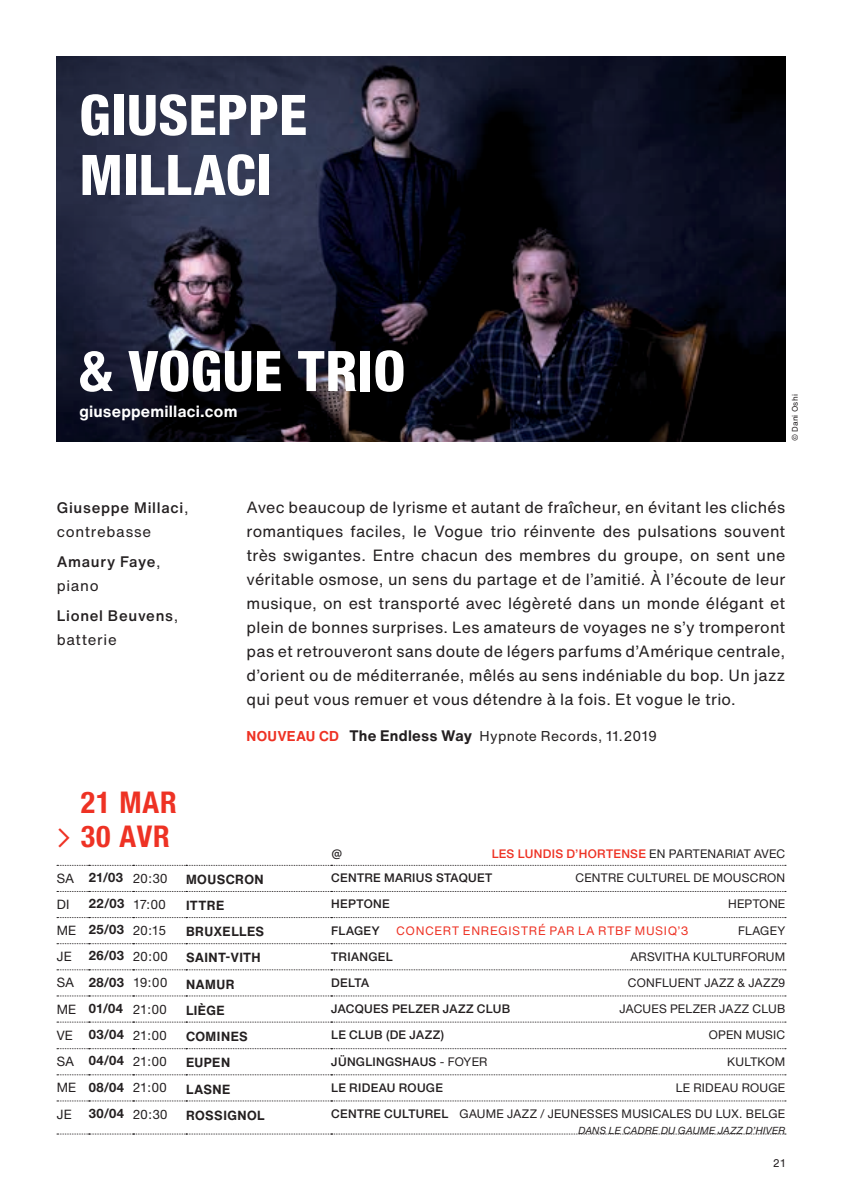
<style>
.page{position:relative;width:842px;height:1191px;background:#fff}
.page>*{position:absolute;margin:0;border:0;box-sizing:border-box;transform-origin:0 0}
.t1{font:800 condensed 56px/60px "Helvetica Neue";letter-spacing:.005em;color:#fff}
.t2{font:700 condensed 30px/34px "Helvetica Neue";color:#ee3224}
.t3{font:16px/24px "Helvetica Now Text";letter-spacing:.015em;color:#231f20;text-align:justify}
.t4{font:700 16px "Helvetica Now Text";color:#fff}
.t5{font:500 15px/24px "Helvetica Now Text";letter-spacing:.045em;color:#231f20}
.t6{font:14px "Helvetica Now Text";letter-spacing:.02em;color:#231f20}
.t7{font:700 14px "Helvetica Now Text";color:#ee3224}
.t8{font:13px "Helvetica Neue";letter-spacing:.02em;color:#231f20}
.t9{font:700 13px "Helvetica Now Text";letter-spacing:.035em;color:#231f20}
.t10{font:700 13px "Helvetica Neue LT Std";letter-spacing:.04em;color:#231f20}
.t11{font:12px "Helvetica Neue";letter-spacing:.02em;color:#231f20}
.t12{font:500 12px "Helvetica Neue LT Std";letter-spacing:.025em;color:#231f20}
.t13{font:500 12px "Helvetica Neue LT Std";letter-spacing:.025em;color:#ee3224}
.t14{font:12px "Helvetica Now Text";letter-spacing:.045em;color:#ee3224}
.t15{font:12px "Akkurat";color:#231f20}
.t16{font:11px "Helvetica Now Text";color:#231f20}
.t17{font:italic 10px "Helvetica Neue LT Std";letter-spacing:.02em;color:#231f20}
.t18{font:8px "Helvetica Now Text";letter-spacing:.03em;color:#231f20}
.s1{font-weight:700}
.s2{font-weight:400}
.s3{font-family:"Akkurat";font-weight:400;font-stretch:normal}
.s4{font-weight:700;color:#ee3224}
.s5{font-weight:700;font-size:15px}
.s6{font-family:"Helvetica Neue";font-weight:400;color:#231f20}
.s7{font-family:"Helvetica Neue LT Std";font-weight:700}
.s8{font-family:"Helvetica Neue";font-weight:400}
.s9{font-family:"Helvetica Neue LT Std";font-weight:500}
</style>
<div class="page">
<img style="left:57px;top:57px;width:728px;height:384px">
<svg style="left:57px;top:865px;width:729px;height:1px"></svg>
<svg style="left:57px;top:891px;width:729px;height:1px"></svg>
<svg style="left:57px;top:917px;width:729px;height:1px"></svg>
<svg style="left:57px;top:943px;width:729px;height:1px"></svg>
<svg style="left:57px;top:969px;width:729px;height:1px"></svg>
<svg style="left:57px;top:995px;width:729px;height:1px"></svg>
<svg style="left:57px;top:1021px;width:729px;height:1px"></svg>
<svg style="left:57px;top:1048px;width:729px;height:1px"></svg>
<svg style="left:57px;top:1074px;width:729px;height:1px"></svg>
<svg style="left:57px;top:1100px;width:729px;height:1px"></svg>
<svg style="left:57px;top:1133px;width:729px;height:1px"></svg>
<h1 class="t1" style="left:79px;top:84px;width:229px">GIUSEPPE<br>MILLACI</h1>
<h1 class="t1" style="left:79px;top:340px;width:328px"><span class="s1">&amp;</span> VOGUE TRIO</h1>
<p class="t4" style="left:79px;top:399px;width:160px">GIUSEPPEMILLACI.COM</p>
<p class="t18" style="left:789px;top:441px;width:48px;rotate:-90deg">© Dani Oshi</p>
<p class="t5" style="left:57px;top:495px;width:133px">Giuseppe Millaci<span class="s2">, contrebasse</span></p>
<p class="t5" style="left:57px;top:549px;width:105px">Amaury Faye<span class="s2">, piano</span></p>
<p class="t5" style="left:57px;top:603px;width:123px">Lionel Beuvens<span class="s2">, batterie</span></p>
<h2 class="t2" style="left:57px;top:785px;width:104px;text-indent:24px">21 MAR <span class="s3">&gt;</span> 30 AVR</h2>
<p class="t3" style="left:247px;top:495px;width:540px">Avec beaucoup de lyrisme et autant de fraîcheur, en évitant les clichés romantiques faciles, le Vogue trio réinvente des pulsations souvent très swigantes. Entre chacun des membres du groupe, on sent une véritable osmose, un sens du partage et de l’amitié. À l’écoute de leur musique, on est transporté avec légèreté dans un monde élégant et plein de bonnes surprises. Les amateurs de voyages ne s’y tromperont pas et retrouveront sans doute de légers parfums d’Amérique centrale, d’orient ou de méditerranée, mêlés au sens indéniable du bop. Un jazz qui peut vous remuer et vous détendre à la fois. Et vogue le trio.</p>
<p class="t7" style="left:247px;top:725px;width:11px">NOU</p>
<p class="t6" style="left:277px;top:725px;width:381px"><span class="s4">VEAU CD</span> <span class="s5">THE ENDLESS WAY</span> Hypnote Records, 11.2019</p>
<p class="t15" style="left:331px;top:846px;width:13px">@</p>
<p class="t13" style="left:492px;top:846px;width:295px">LES LUNDIS D’HORTENSE <span class="s6">EN PARTENARIAT AVEC</span></p>
<p class="t8" style="left:57px;top:870px;width:112px">SA <span class="s7">21/03</span> 20:30</p>
<p class="t9" style="left:186px;top:869px;width:79px">MOUSCRON</p>
<p class="t12" style="left:331px;top:870px;width:162px">CENTRE MARIUS STAQUET</p>
<p class="t11" style="left:575px;top:870px;width:211px">CENTRE CULTUREL DE MOUSCRON</p>
<p class="t8" style="left:57px;top:896px;width:12px">DI</p>
<p class="t10" style="left:89px;top:895px;width:79px">22/03 <span class="s8">17:00</span></p>
<p class="t9" style="left:186px;top:895px;width:9px">ITTR</p>
<p class="t9" style="left:216px;top:895px;width:10px">E</p>
<p class="t12" style="left:331px;top:897px;width:60px">HEPTONE</p>
<p class="t11" style="left:728px;top:897px;width:59px">HEPTONE</p>
<p class="t8" style="left:57px;top:922px;width:111px">ME <span class="s7">25/03</span> 20:15</p>
<p class="t9" style="left:186px;top:922px;width:80px">BR UXELLES</p>
<p class="t12" style="left:331px;top:924px;width:50px">FLAGEY</p>
<p class="t14" style="left:396px;top:922px;width:10px">concert</p>
<p class="t14" style="left:463px;top:922px;width:10px">enregistr</p>
<p class="t14" style="left:538px;top:922px;width:21px">é par</p>
<p class="t14" style="left:578px;top:922px;width:77px">la RTBF Musiq</p>
<p class="t14" style="left:678px;top:922px;width:12px">’3</p>
<p class="t11" style="left:738px;top:924px;width:49px">FLAGEY</p>
<p class="t8" style="left:57px;top:949px;width:16px">JE</p>
<p class="t10" style="left:89px;top:947px;width:80px">26/03 <span class="s8">20:00</span></p>
<p class="t9" style="left:186px;top:948px;width:76px">SAINT-VITH</p>
<p class="t12" style="left:331px;top:949px;width:62px">TRIANGEL</p>
<p class="t11" style="left:630px;top:949px;width:17px">ARSV</p>
<p class="t11" style="left:662px;top:949px;width:122px">ITHA KULTURFORUM</p>
<p class="t8" style="left:57px;top:975px;width:112px">SA <span class="s7">28/03</span> 19:00</p>
<p class="t9" style="left:186px;top:974px;width:11px">NAM</p>
<p class="t9" style="left:216px;top:974px;width:16px">UR</p>
<p class="t12" style="left:331px;top:975px;width:39px">DELTA</p>
<p class="t11" style="left:628px;top:975px;width:159px">CONFLUENT JAZZ &amp; JAZZ9</p>
<p class="t8" style="left:57px;top:1001px;width:112px">ME <span class="s7">01/04</span> 21:00</p>
<p class="t9" style="left:186px;top:1000px;width:40px">LIÈGE</p>
<p class="t12" style="left:331px;top:1001px;width:179px">JACQUES PELZER JAZZ CLUB</p>
<p class="t11" style="left:620px;top:1001px;width:166px">JACUES PELZER JAZZ CLUB</p>
<p class="t8" style="left:57px;top:1027px;width:112px">VE <span class="s7">03/04</span> 21:00</p>
<p class="t9" style="left:186px;top:1026px;width:63px">COMINES</p>
<p class="t12" style="left:331px;top:1027px;width:114px">LE CLUB (DE JAZZ)</p>
<p class="t11" style="left:709px;top:1027px;width:78px">OPEN MUSIC</p>
<p class="t8" style="left:57px;top:1054px;width:112px">SA <span class="s7">04/04</span> 21:00</p>
<p class="t9" style="left:186px;top:1053px;width:46px">EUPEN</p>
<p class="t12" style="left:331px;top:1054px;width:153px">JÜNGLINGSHAUS <span class="s8">- FOYER</span></p>
<p class="t11" style="left:727px;top:1054px;width:58px">KULTKOM</p>
<p class="t8" style="left:57px;top:1080px;width:112px">ME <span class="s7">08/04</span> 21:00</p>
<p class="t9" style="left:186px;top:1079px;width:46px">LASNE</p>
<p class="t12" style="left:331px;top:1080px;width:113px">LE RIDEAU ROUGE</p>
<p class="t11" style="left:676px;top:1080px;width:111px">LE RIDEAU ROUGE</p>
<p class="t8" style="left:57px;top:1106px;width:16px">JE</p>
<p class="t10" style="left:89px;top:1105px;width:80px">30/04 <span class="s8">20:30</span></p>
<p class="t9" style="left:186px;top:1105px;width:80px">ROSSIGNOL</p>
<p class="t11" style="left:331px;top:1106px;width:455px"><span class="s9">CENTRE CULTUREL</span> GAUM E JAZZ / JEUNESSES MUSICALES DU LUX. BELGE</p>
<p class="t17" style="left:578px;top:1124px;width:208px">DANS LE CADRE DU GAUME JAZZ D’HIVER</p>
<p class="t16" style="left:773px;top:1155px;width:14px">21</p>
</div>
